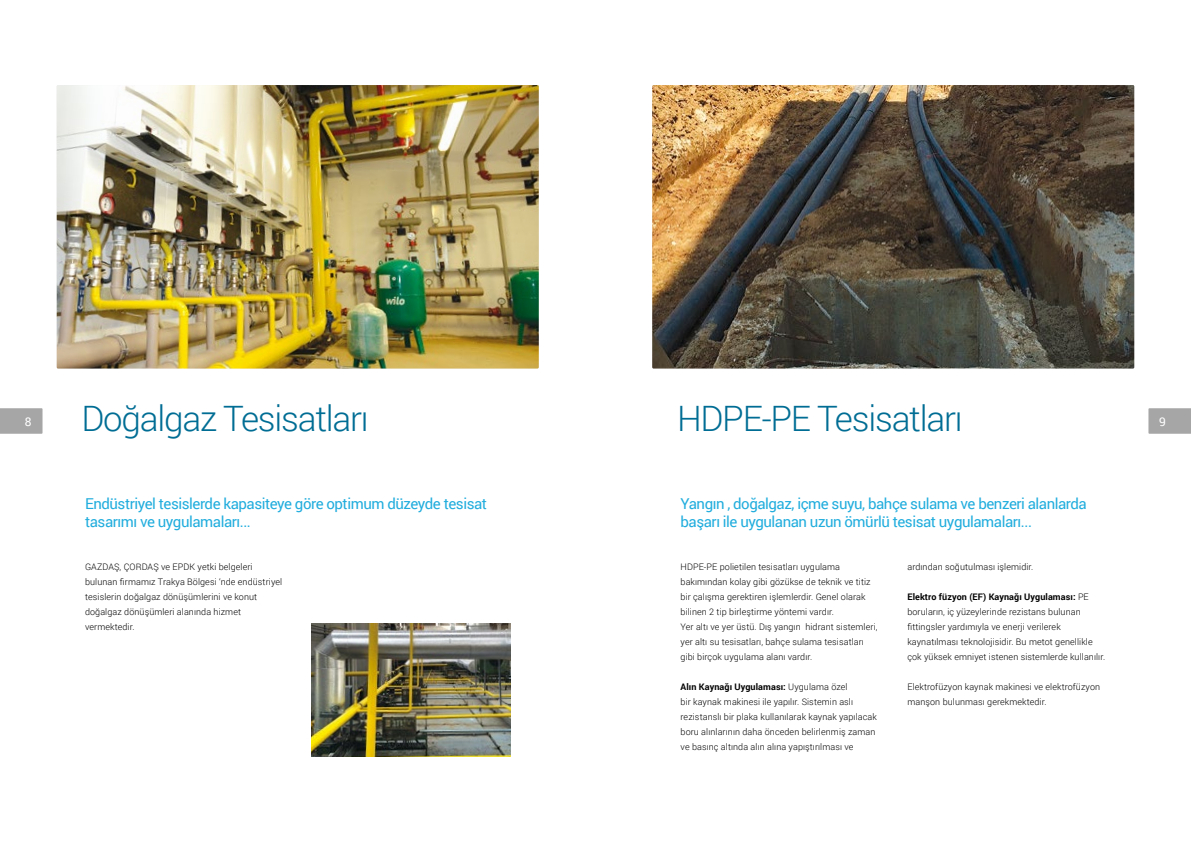
<style>
.page{position:relative;width:1191px;height:842px;background:#fff}
.page>*{position:absolute;margin:0;border:0;box-sizing:border-box;transform-origin:0 0}
.t1{font:300 35px "Roboto";letter-spacing:-.035em;color:#006d94}
.t2{font:15px/18px "Roboto";letter-spacing:-.03em;color:#21addd}
.t3{font:12px "Roboto";color:#fff}
.t4{font:300 9px/15px "Roboto";letter-spacing:.01em;color:#000}
.s1{font-weight:700}
</style>
<div class="page">
<img style="left:57px;top:85px;width:482px;height:284px">
<img style="left:312px;top:624px;width:198px;height:133px">
<svg style="left:0;top:408px;width:43px;height:26px"></svg>
<img style="left:652px;top:85px;width:482px;height:284px">
<svg style="left:1148px;top:408px;width:43px;height:26px"></svg>
<h3 class="t3" style="left:25px;top:413px;width:8px">8</h3>
<h1 class="t1" style="left:81px;top:394px;width:288px">Doğalgaz Tesisatları</h1>
<h2 class="t2" style="left:85px;top:494px;width:403px">Endüstriyel tesislerde kapasiteye göre optimum düzeyde tesisat tasarımı ve uygulamaları...</h2>
<p class="t4" style="left:85px;top:559px;width:199px">GAZDAŞ, ÇORDAŞ ve EPDK yetki belgeleri bulunan firmamız Trakya Bölgesi ‘nde endüstriyel tesislerin doğalgaz dönüşümlerini ve konut doğalgaz dönüşümleri alanında hizmet vermektedir.</p>
<h1 class="t1" style="left:677px;top:394px;width:287px">HDPE-PE Tesisatları</h1>
<h2 class="t2" style="left:680px;top:494px;width:408px">Yangın , doğalgaz, içme suyu, bahçe sulama ve benzeri alanlarda başarı ile uygulanan uzun ömürlü tesisat uygulamaları...</h2>
<p class="t4" style="left:680px;top:559px;width:198px">HDPE-PE polietilen tesisatları uygulama bakımından kolay gibi gözükse de teknik ve titiz bir çalışma gerektiren işlemlerdir. Genel olarak bilinen 2 tip birleştirme yöntemi vardır.<br>Yer altı ve yer üstü. Dış yangın hidrant sistemleri, yer altı su tesisatları, bahçe sulama tesisatları gibi birçok uygulama alanı vardır.</p>
<p class="t4" style="left:680px;top:679px;width:198px"><span class="s1">Alın Kaynağı Uygulaması:</span> Uygulama özel<br>bir kaynak makinesi ile yapılır. Sistemin aslı rezistanslı bir plaka kullanılarak kaynak yapılacak boru alınlarının daha önceden belirlenmiş zaman ve basınç altında alın alına yapıştırılması ve</p>
<p class="t4" style="left:907px;top:559px;width:127px">ardından soğutulması işlemidir.</p>
<p class="t4" style="left:907px;top:589px;width:199px"><span class="s1">Elektro füzyon (EF) Kaynağı Uygulaması:</span> PE boruların, iç yüzeylerinde rezistans bulunan fittingsler yardımıyla ve enerji verilerek kaynatılması teknolojisidir. Bu metot genellikle çok yüksek emniyet istenen sistemlerde kullanılır.</p>
<p class="t4" style="left:907px;top:679px;width:194px">Elektrofüzyon kaynak makinesi ve elektrofüzyon manşon bulunması gerekmektedir.</p>
<h3 class="t3" style="left:1159px;top:413px;width:8px">9</h3>
</div>
